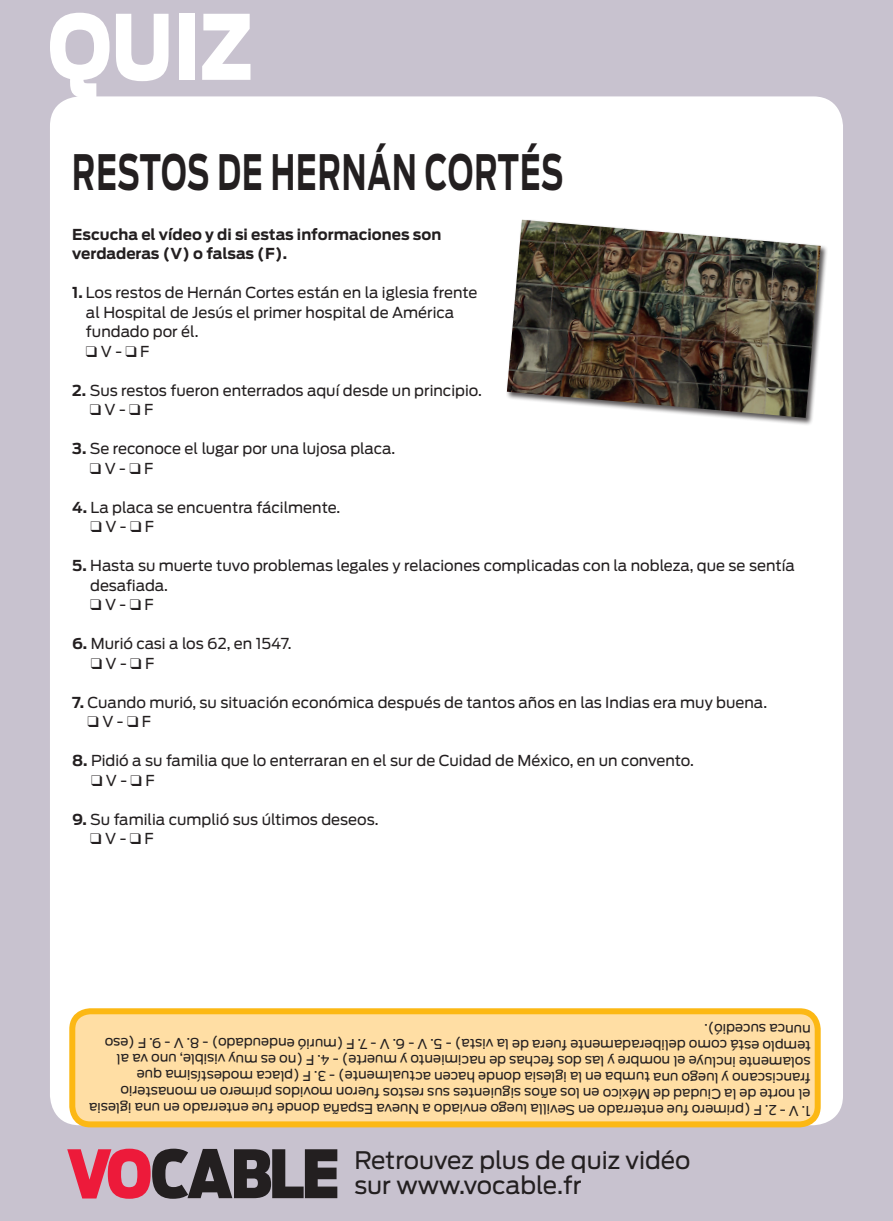
<style>
.page{position:relative;width:893px;height:1221px;background:#fff}
.page>*{position:absolute;margin:0;border:0;box-sizing:border-box;transform-origin:0 0}
.t1{font:900 89.1px "Antenna";color:#fff;scale:.83 1}
.t2{font:700 48.45px "Antenna";letter-spacing:.03em;color:#231f20;scale:.62 1}
.t3{font:24px/25.5px "Antenna";color:#231f20}
.t4{font:15px/19.5px "Antenna";color:#231f20}
.t5{font:700 15px/19.5px "Antenna";color:#231f20}
.t6{font:13.5px/15.9px "Antenna";letter-spacing:-.005em;color:#231f20}
.s1{font-weight:700}
</style>
<div class="page">
<div style="left:0;top:0;width:893px;height:1220px;background:#c8c2cf"></div>
<div style="left:50px;top:96px;width:793px;height:1029px;background:#fff;border-radius:30px"></div>
<svg style="left:67px;top:1148px;width:270px;height:50px"></svg>
<div style="left:72px;top:1011px;width:746px;height:113px;background:#ffdea4;border-radius:18px"></div>
<div style="left:69px;top:1008px;width:752px;height:119px;border:6px solid #fcb814;border-radius:18px"></div>
<div style="left:506px;top:219px;width:322px;height:206px;background:#231f20;opacity:.75"></div>
<img style="left:507px;top:220px;width:314px;height:198px">
<h1 class="t1" style="left:48px;top:-6px;width:248px">QUIZ</h1>
<h2 class="t2" style="left:72px;top:143px;width:794px">RESTOS DE HERNÁN CORTÉS</h2>
<p class="t5" style="left:72px;top:224px;width:371px">Escucha el vídeo y di si estas informaciones son verdaderas (V) o falsas (F).</p>
<p class="t4" style="left:86px;top:283px;width:393px;text-indent:-14px"><span class="s1">1.</span> Los restos de Hernán Cortes están en la iglesia frente al Hospital de Jesús el primer hospital de América fundado por él.</p>
<p class="t4" style="left:86px;top:341px;width:65px">❑ V - ❑ F</p>
<p class="t4" style="left:72px;top:380px;width:411px"><span class="s1">2.</span> Sus restos fueron enterrados aquí desde un principio.</p>
<p class="t4" style="left:90px;top:400px;width:65px">❑ V - ❑ F</p>
<p class="t4" style="left:72px;top:439px;width:325px"><span class="s1">3.</span> Se reconoce el lugar por una lujosa placa.</p>
<p class="t4" style="left:90px;top:458px;width:65px">❑ V - ❑ F</p>
<p class="t4" style="left:72px;top:497px;width:270px"><span class="s1">4.</span> La placa se encuentra fácilmente.</p>
<p class="t4" style="left:91px;top:517px;width:65px">❑ V - ❑ F</p>
<p class="t4" style="left:90px;top:556px;width:706px;text-indent:-18px"><span class="s1">5.</span> Hasta su muerte tuvo problemas legales y relaciones complicadas con la nobleza, que se sentía desafiada.</p>
<p class="t4" style="left:90px;top:595px;width:65px">❑ V - ❑ F</p>
<p class="t4" style="left:72px;top:634px;width:221px"><span class="s1">6.</span> Murió casi a los 62, en 1547.</p>
<p class="t4" style="left:91px;top:653px;width:65px">❑ V - ❑ F</p>
<p class="t4" style="left:72px;top:692px;width:696px"><span class="s1">7.</span> Cuando murió, su situación económica después de tantos años en las Indias era muy buena.</p>
<p class="t4" style="left:88px;top:712px;width:65px">❑ V - ❑ F</p>
<p class="t4" style="left:72px;top:751px;width:623px"><span class="s1">8.</span> Pidió a su familia que lo enterraran en el sur de Cuidad de México, en un convento.</p>
<p class="t4" style="left:91px;top:770px;width:65px">❑ V - ❑ F</p>
<p class="t4" style="left:72px;top:809px;width:308px"><span class="s1">9.</span> Su familia cumplió sus últimos deseos.</p>
<p class="t4" style="left:90px;top:829px;width:65px">❑ V - ❑ F</p>
<p class="t6" style="left:811px;top:1116px;width:723px;rotate:-180deg">1. V - 2. F (primero fue enterrado en Sevilla luego enviado a Nueva España donde fue enterrado en una iglesia el norte de la Ciudad de México en los años siguientes sus restos fueron movidos primero en monasterio franciscano y luego una tumba en la iglesia donde hacen actualmente) - 3. F (placa modestísima que solamente incluye el nombre y las dos fechas de nacimiento y muerte) - 4. F (no es muy visible, uno va al templo está como deliberadamente fuera de la vista) - 5. V - 6. V - 7. F (murió endeudado) - 8. V - 9. F (eso nunca sucedió).</p>
<h3 class="t3" style="left:354px;top:1147px;width:338px">Retrouvez plus de quiz vidéo sur www.vocable.fr</h3>
</div>
